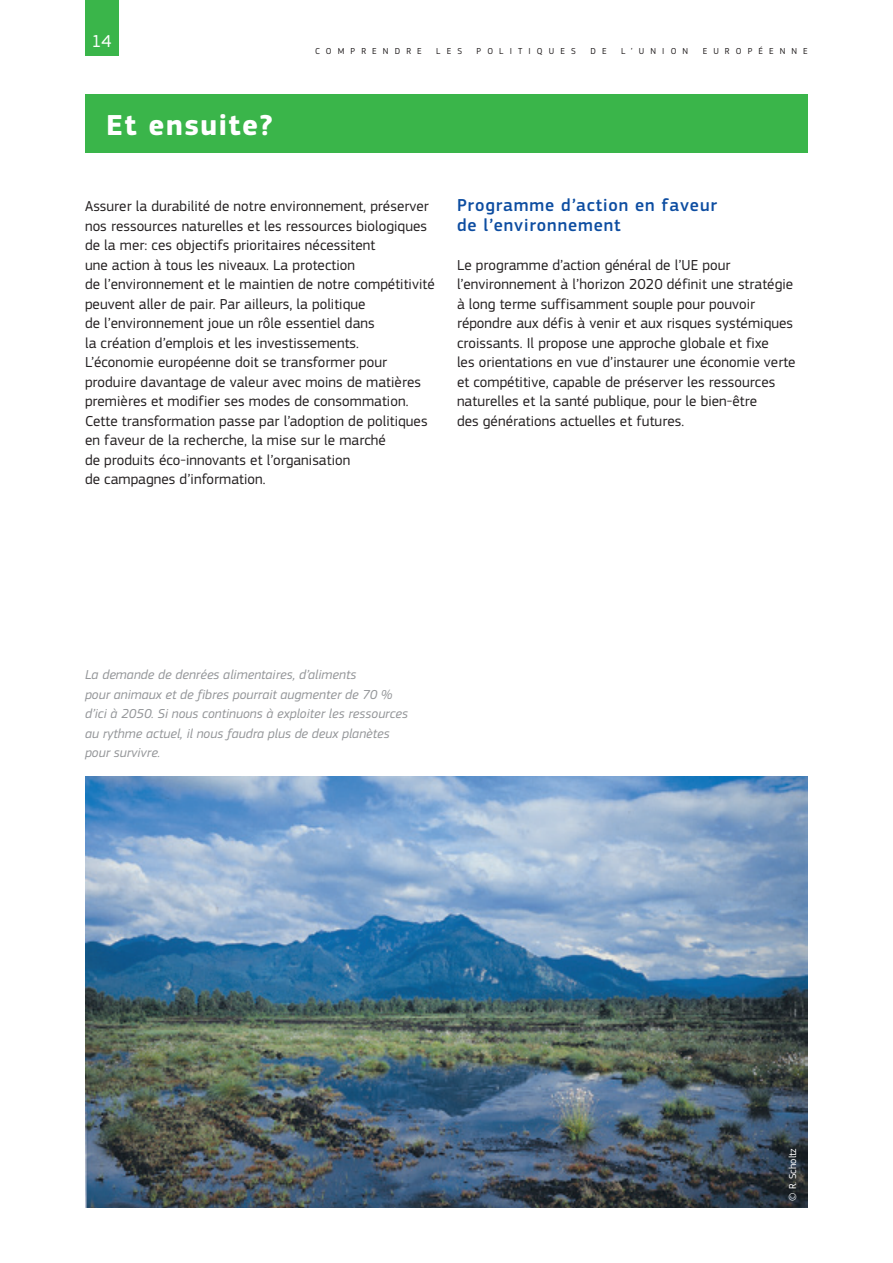
<style>
.page{position:relative;width:893px;height:1263px;background:#fff}
.page>*{position:absolute;margin:0;border:0;box-sizing:border-box;transform-origin:0 0}
.Heading01_neg{font:700 30px "EC Square Sans Pro";letter-spacing:.05em;color:#fff}
.Heading03{font:500 18px/19.5px "EC Square Sans Pro";letter-spacing:.05em;color:#0d4da1}
.t1{font:18px "EC Square Sans Pro";color:#fff}
.BodyText{font:15px/19.5px "EC Square Sans Pro";letter-spacing:.005em;color:#231f20}
.legende_L{font:italic 13.5px/19.5px "EC Square Sans Pro";letter-spacing:.005em;color:#939598}
.copyright{font:10.5px "EC Square Sans Pro";color:#fff}
.t2{font:9px "EC Square Sans Pro";letter-spacing:.68em;color:#231f20}
</style>
<div class="page">
<div style="left:85px;top:0;width:33px;height:55px;background:#3ab54a"></div>
<div style="left:85px;top:94px;width:723px;height:59px;background:#3ab54a"></div>
<img style="left:85px;top:777px;width:723px;height:431px">
<p class="t1" style="left:92px;top:30px;width:22px">14</p>
<p class="Heading01_neg" style="left:106px;top:107px;width:168px">Et ensuite?</p>
<p class="t2" style="left:315px;top:45px;width:108px">COMPRENDRE</p>
<p class="t2" style="left:436px;top:45px;width:27px">LES</p>
<p class="t2" style="left:477px;top:45px;width:101px">POLITIQUES</p>
<p class="t2" style="left:590px;top:45px;width:18px">D E</p>
<p class="t2" style="left:621px;top:45px;width:69px">L’UNION</p>
<p class="t2" style="left:703px;top:45px;width:107px">EUROPÉENNE</p>
<p class="BodyText" style="left:85px;top:197px;width:351px">Assurer la durabilité de notre environnement, préserver nos ressources naturelles et les ressources biologiques de la mer: ces objectifs prioritaires nécessitent<br>une action à tous les niveaux. La protection<br>de l’environnement et le maintien de notre compétitivité peuvent aller de pair. Par ailleurs, la politique<br>de l’environnement joue un rôle essentiel dans<br>la création d’emplois et les investissements.<br>L’économie européenne doit se transformer pour produire davantage de valeur avec moins de matières premières et modifier ses modes de consommation.<br>Cette transformation passe par l’adoption de politiques en faveur de la recherche, la mise sur le marché<br>de produits éco‑innovants et l’organisation<br>de campagnes d’information.</p>
<p class="Heading03" style="left:457px;top:196px;width:261px">Programme d’action en faveur de l’environnement</p>
<p class="BodyText" style="left:457px;top:255px;width:340px">Le programme d’action général de l’UE pour l’environnement à l’horizon 2020 définit une stratégie à long terme suffisamment souple pour pouvoir répondre aux défis à venir et aux risques systémiques croissants. Il propose une approche globale et fixe<br>les orientations en vue d’instaurer une économie verte et compétitive, capable de préserver les ressources naturelles et la santé publique, pour le bien‑être<br>des générations actuelles et futures.</p>
<p class="legende_L" style="left:85px;top:665px;width:324px">La demande de denrées alimentaires, d’aliments<br>pour animaux et de fibres pourrait augmenter de 70 % d’ici à 2050. Si nous continuons à exploiter les ressources au rythme actuel, il nous faudra plus de deux planètes pour survivre.</p>
<p class="copyright" style="left:786px;top:1200px;width:54px;rotate:-90deg">© R. Scholtz</p>
</div>
